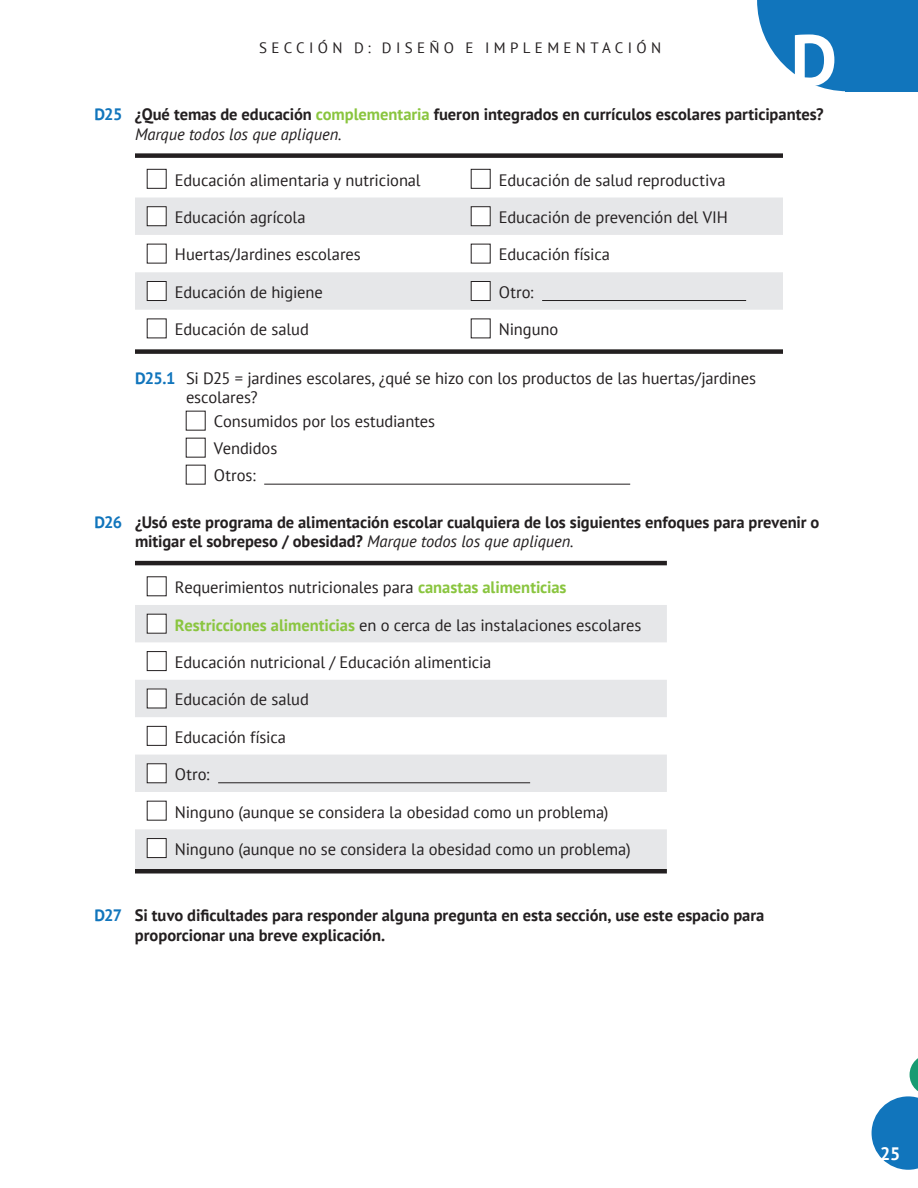
<style>
.page{position:relative;width:918px;height:1188px;background:#fff}
.page>*{position:absolute;margin:0;border:0;box-sizing:border-box;transform-origin:0 0}
.t1{font:700 72px "PT Sans";color:#fff}
.t2{font:700 18px "PT Sans";color:#fff}
.t3{font:16.5px/27px "PT Sans";letter-spacing:-.005em;color:#231f20}
.t4{font:700 16.5px/19.5px "PT Sans";letter-spacing:-.005em;color:#231f20}
.t5{font:15px "PT Sans";letter-spacing:.29em;color:#231f20}
.s1{color:#1175bc}
.s2{color:#8ac53f}
.s3{font-weight:400;font-style:italic}
.s4{font-weight:700;color:#1175bc}
.s5{font-weight:700;color:#8ac53f}
</style>
<div class="page">
<svg style="left:872px;top:1058px;width:46px;height:112px"></svg>
<svg style="left:757px;top:0;width:161px;height:91px"></svg>
<svg style="left:135px;top:198px;width:648px;height:112px;fill:#e6e7e9"></svg>
<div style="left:135px;top:153px;width:324px;height:5px;background:#231f20"></div>
<div style="left:459px;top:153px;width:324px;height:5px;background:#231f20"></div>
<div style="left:135px;top:349px;width:324px;height:5px;background:#231f20"></div>
<div style="left:459px;top:349px;width:324px;height:5px;background:#231f20"></div>
<div style="left:147px;top:169px;width:19px;height:20px;border:1px solid #231f20"></div>
<div style="left:471px;top:169px;width:19px;height:20px;border:1px solid #231f20"></div>
<div style="left:147px;top:207px;width:19px;height:19px;background:#fff"></div>
<div style="left:471px;top:207px;width:19px;height:19px;background:#fff"></div>
<div style="left:147px;top:244px;width:19px;height:19px;background:#fff"></div>
<div style="left:471px;top:244px;width:19px;height:19px;background:#fff"></div>
<div style="left:147px;top:281px;width:19px;height:20px;background:#fff"></div>
<div style="left:147px;top:281px;width:19px;height:20px;border:1px solid #231f20"></div>
<div style="left:471px;top:281px;width:19px;height:20px;background:#fff"></div>
<div style="left:471px;top:281px;width:19px;height:20px;border:1px solid #231f20"></div>
<hr style="left:542px;top:300px;width:204px;height:1px;background:#231f20">
<hr style="left:264px;top:484px;width:366px;height:1px;background:#231f20">
<svg style="left:135px;top:605px;width:532px;height:264px;fill:#e6e7e9"></svg>
<hr style="left:135px;top:561px;width:532px;height:4px;background:#231f20">
<div style="left:135px;top:869px;width:532px;height:5px;background:#231f20"></div>
<div style="left:147px;top:614px;width:19px;height:19px;background:#fff"></div>
<div style="left:147px;top:652px;width:19px;height:19px;background:#fff"></div>
<div style="left:147px;top:651px;width:19px;height:20px;border:1px solid #231f20"></div>
<div style="left:147px;top:689px;width:19px;height:19px;background:#fff"></div>
<div style="left:147px;top:726px;width:19px;height:19px;background:#fff"></div>
<div style="left:147px;top:726px;width:19px;height:20px;border:1px solid #231f20"></div>
<div style="left:147px;top:764px;width:19px;height:19px;background:#fff"></div>
<hr style="left:218px;top:783px;width:312px;height:1px;background:#231f20">
<div style="left:147px;top:801px;width:19px;height:19px;background:#fff"></div>
<div style="left:147px;top:839px;width:19px;height:19px;background:#fff"></div>
<div style="left:147px;top:838px;width:19px;height:20px;border:1px solid #231f20"></div>
<p class="t5" style="left:259px;top:38px;width:404px">SECCIÓN D: DISEÑO E IMPLEMENTACIÓN</p>
<h1 class="t1" style="left:791px;top:12px;width:48px">D</h1>
<p class="t4" style="left:135px;top:104px;width:690px;text-indent:-41px"><span class="s1">D25</span> ¿Qué temas de educación <span class="s2">complementaria</span> fueron integrados en currículos escolares participantes?<br><span class="s3">Marque todos los que apliquen.</span></p>
<p class="t3" style="left:175px;top:166px;width:247px">Educación alimentaria y nutricional</p>
<p class="t3" style="left:499px;top:166px;width:228px">Educación de salud reproductiva</p>
<p class="t3" style="left:175px;top:203px;width:132px">Educación agrícola</p>
<p class="t3" style="left:499px;top:203px;width:230px">Educación de prevención del VIH</p>
<p class="t3" style="left:175px;top:241px;width:187px">Huertas/Jardines escolares</p>
<p class="t3" style="left:499px;top:241px;width:113px">Educación física</p>
<p class="t3" style="left:175px;top:278px;width:149px">Educación de higiene</p>
<p class="t3" style="left:499px;top:278px;width:36px">Otro:</p>
<p class="t3" style="left:175px;top:316px;width:135px">Educación de salud</p>
<p class="t3" style="left:499px;top:316px;width:61px">Ninguno</p>
<p class="t3" style="left:186px;top:368px;width:572px;line-height:19.5px;text-indent:-51px"><span class="s4">D25.1</span> Si D25 = jardines escolares, ¿qué se hizo con los productos de las huertas/jardines escolares?</p>
<p class="t3" style="left:214px;top:408px;width:223px">Consumidos por los estudiantes<br>Vendidos<br>Otros:</p>
<p class="t4" style="left:135px;top:512px;width:686px;text-indent:-41px"><span class="s1">D26</span> ¿Usó este programa de alimentación escolar cualquiera de los siguientes enfoques para prevenir o mitigar el sobrepeso / obesidad? <span class="s3">Marque todos los que apliquen.</span></p>
<p class="t3" style="left:175px;top:573px;width:393px">Requerimientos nutricionales para <span class="s5">canastas alimenticias</span></p>
<p class="t3" style="left:175px;top:611px;width:468px"><span class="s5">Restricciones alimenticias</span> en o cerca de las instalaciones escolares</p>
<p class="t3" style="left:175px;top:648px;width:318px">Educación nutricional / Educación alimenticia</p>
<p class="t3" style="left:175px;top:686px;width:135px">Educación de salud</p>
<p class="t3" style="left:175px;top:723px;width:113px">Educación física</p>
<p class="t3" style="left:175px;top:760px;width:36px">Otro:</p>
<p class="t3" style="left:175px;top:798px;width:435px">Ninguno (aunque se considera la obesidad como un problema)</p>
<p class="t3" style="left:175px;top:835px;width:457px">Ninguno (aunque no se considera la obesidad como un problema)</p>
<p class="t4" style="left:135px;top:906px;width:631px;text-indent:-40px"><span class="s1">D27</span> Si tuvo dificultades para responder alguna pregunta en esta sección, use este espacio para proporcionar una breve explicación.</p>
<p class="t2" style="left:880px;top:1142px;width:22px">25</p>
</div>
